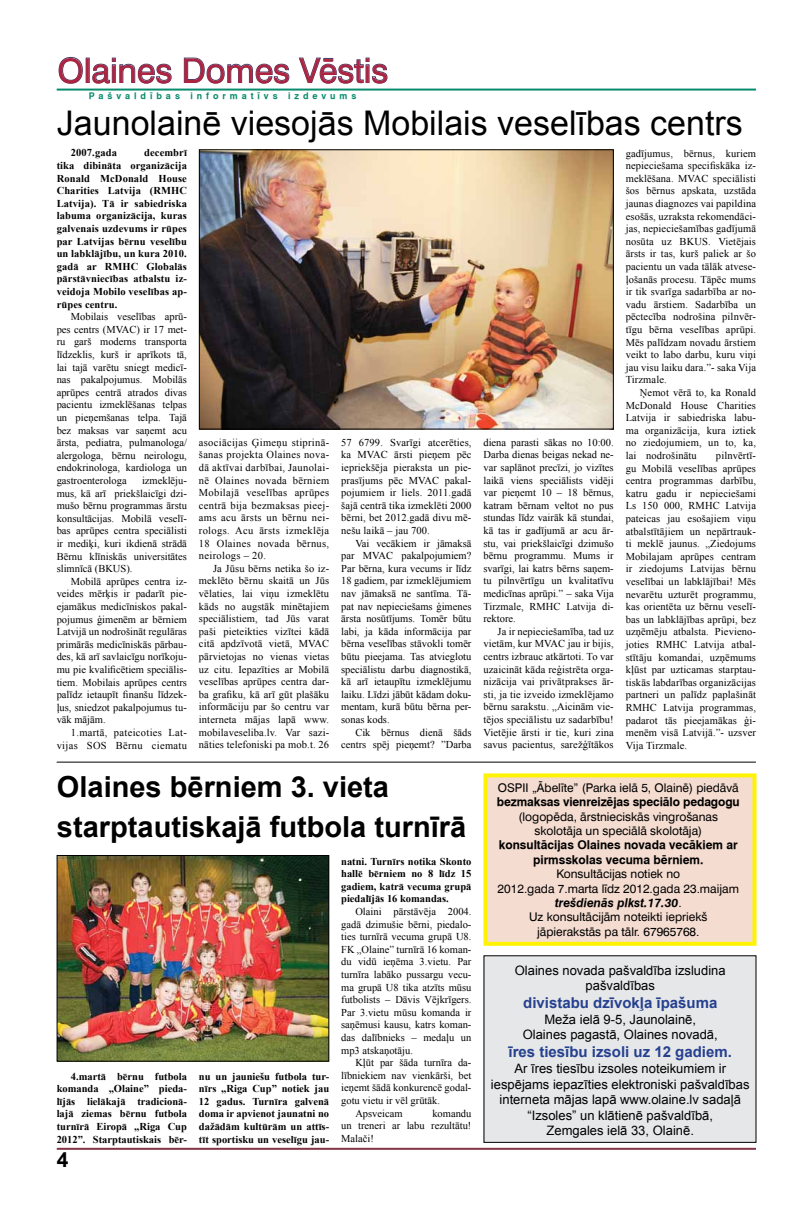
<style>
.page{position:relative;width:792px;height:1224px;background:#fff}
.page>*{position:absolute;margin:0;border:0;box-sizing:border-box;transform-origin:0 0}
.t1{font:34px "Arial";color:#000}
.t2{font:34px "Swiss 721 TL";color:#ad2441}
.t3{font:700 29px/40px "Arial";color:#000}
.t4{font:700 21px "Arial";color:#000}
.t5{font:700 15px "Arial";color:#25408f}
.t6{font:13px/15.6px "Arial";color:#000;text-align:center}
.t7{font:12px/14.4px "Swiss 721 TL";color:#000;text-align:center}
.t8{font:700 12px/14.4px "Swiss 721 TL";color:#000;text-align:center}
.t9{font:10.5px/12.6px "Times New Roman";color:#000;text-align:justify}
.t10{font:700 10.5px/12.6px "Times New Roman";color:#000;text-align:justify}
.t11{font:10.5px/12.6px "Times New Roman";letter-spacing:.03em;color:#000;text-align:right}
.t12{font:700 9px "Swiss 721 TL";letter-spacing:.44em;color:#068b6d}
.s1{font-weight:700;font-style:italic}
</style>
<div class="page">
<div style="left:483px;top:773px;width:273px;height:173px;background:#f5dcd0;border:4px solid #fff203"></div>
<div style="left:484px;top:956px;width:272px;height:186px;background:#e6e7e8"></div>
<svg style="left:58px;top:57px;width:25px;height:27px"></svg>
<div style="left:86px;top:58px;width:4px;height:25px;border:1px solid #453c69"></div>
<svg style="left:92px;top:58px;width:80px;height:26px"></svg>
<svg style="left:183px;top:57px;width:107px;height:27px"></svg>
<svg style="left:298px;top:57px;width:90px;height:27px"></svg>
<hr style="left:57px;top:89px;width:699px;height:2px;background:#068b6d">
<hr style="left:57px;top:1148px;width:699px;height:2px;background:#843446">
<img style="left:201px;top:151px;width:411px;height:276px">
<div style="left:199px;top:149px;width:415px;height:280px;border:1px solid #000"></div>
<img style="left:59px;top:857px;width:268px;height:203px">
<div style="left:57px;top:855px;width:272px;height:207px;border:1px solid #000"></div>
<hr style="left:57px;top:762px;width:699px;height:1px;background:#000">
<h1 class="t2" style="left:58px;top:50px;width:332px">Olaines Domes Vēstis</h1>
<p class="t12" style="left:89px;top:91px;width:269px">Pašvaldības informatīvs izdevums</p>
<h1 class="t1" style="left:57px;top:101px;width:687px">Jaunolainē viesojās Mobilais veselības centrs</h1>
<p class="t10" style="left:71px;top:146px;width:48px">2007.gada</p>
<p class="t10" style="left:57px;top:146px;width:132px;text-indent:88px">decembrī tika dibināta organizācija Ronald McDonald House Charities Latvija (RMHC Latvija). Tā ir sabiedriska labuma organizācija, kuras galvenais uzdevums ir rūpes par Latvijas bērnu veselību un labklājību, un kura 2010. gadā ar RMHC Globalās pārstāvniecības atbalstu iz&shy;veidoja Mobilo veselības ap&shy;rūpes centru.</p>
<p class="t9" style="left:57px;top:310px;width:132px;text-indent:14px">Mobilais veselības aprū&shy;pes centrs (MVAC) ir 17 met&shy;ru garš moderns transporta līdzeklis, kurš ir aprīkots tā, lai tajā varētu sniegt medicī&shy;nas pakalpojumus. Mobilās aprūpes centrā atrados divas pacientu izmeklēšanas telpas un pieņemšanas telpa. Tajā bez maksas var saņemt acu ārsta, pediatra, pulmanologa/ alergologa, bērnu neirologu, endokrinologa, kardiologa un gastroenterologa</p>
<p class="t9" style="left:57px;top:474px;width:132px;text-indent:85px">izmeklēju&shy;mus, kā arī priekšlaicīgi dzi&shy;mušo bērnu programmas ārstu konsultācijas. Mobilā veselī&shy;bas aprūpes centra speciālisti ir mediķi, kuri ikdienā strādā Bērnu klīniskās universitātes slimnīcā (BKUS).</p>
<p class="t9" style="left:57px;top:575px;width:132px;text-indent:14px">Mobilā aprūpes centra iz&shy;veides mērķis ir padarīt pie&shy;ejamākus medicīniskos pakal&shy;pojumus ģimenēm ar bērniem Latvijā un nodrošināt regulāras primārās medicīniskās pārbau&shy;des, kā arī savlaicīgu norīkoju&shy;mu pie kvalificētiem speciālis&shy;tiem. Mobilais aprūpes centrs palīdz ietaupīt finanšu līdzek&shy;ļus, sniedzot pakalpojumus tu&shy;vāk mājām.</p>
<p class="t11" style="left:57px;top:726px;width:132px">1.martā, pateicoties Lat&shy;vijas SOS Bērnu ciematu</p>
<p class="t9" style="left:199px;top:436px;width:132px">asociācijas Ģimeņu stiprinā&shy;šanas projekta Olaines nova&shy;dā aktīvai darbībai, Jaunolai&shy;nē Olaines novada bērniem Mobilajā veselības aprūpes centrā bija bezmaksas pieej&shy;ams acu ārsts un bērnu nei&shy;rologs. Acu ārsts izmeklēja 18 Olaines novada bērnus, neirologs – 20.</p>
<p class="t9" style="left:199px;top:562px;width:132px;text-indent:14px">Ja Jūsu bērns netika šo iz&shy;meklēto bērnu skaitā un Jūs vēlaties, lai viņu izmeklētu kāds no augstāk minētajiem speciālistiem, tad Jūs varat paši pieteikties vizītei kādā citā apdzīvotā vietā, MVAC pārvietojas no vienas vietas uz citu. Iepazīties ar Mobilā veselības aprūpes centra dar&shy;ba grafiku, kā arī gūt plašāku informāciju par šo centru var interneta mājas lapā www. mobilaveseliba.lv. Var sazi&shy;nāties telefoniski pa mob.t. 26</p>
<p class="t9" style="left:341px;top:436px;width:132px">57 6799. Svarīgi atcerēties, ka MVAC ārsti pieņem pēc iepriekšēja pieraksta un pie&shy;prasījums pēc MVAC pakal&shy;pojumiem ir liels. 2011.gadā šajā centrā tika izmeklēti 2000 bērni, bet 2012.gadā divu mē&shy;nešu laikā – jau 700.</p>
<p class="t9" style="left:341px;top:537px;width:132px;text-indent:14px">Vai vecākiem ir jāmaksā par MVAC pakalpojumiem?<br>Par bērna, kura vecums ir līdz 18 gadiem, par izmeklējumiem nav jāmaksā ne santīma. Tā&shy;pat nav nepieciešams ģimenes ārsta nosūtījums. Tomēr būtu labi, ja kāda informācija par bērna veselības stāvokli tomēr būtu pieejama. Tas atvieglotu speciālistu darbu diagnostikā, kā arī ietaupītu izmeklējumu laiku. Līdzi jābūt kādam doku&shy;mentam, kurā būtu bērna per&shy;sonas kods.</p>
<p class="t9" style="left:341px;top:726px;width:132px;text-align:right">Cik bērnus dienā šāds centrs spēj pieņemt? ”Darba</p>
<h2 class="t3" style="left:57px;top:767px;width:411px">Olaines bērniem 3. vieta starptautiskajā futbola turnīrā</h2>
<p class="t10" style="left:57px;top:1069px;width:132px;text-indent:14px">4.martā bērnu futbola komanda „Olaine” pieda&shy;lījās lielākajā tradicionā&shy;lajā ziemas bērnu futbola turnīrā Eiropā „Riga Cup 2012”. Starptautiskais bēr-</p>
<h3 class="t4" style="left:57px;top:1146px;width:13px">4</h3>
<p class="t10" style="left:199px;top:1069px;width:132px">nu un jauniešu futbola tur&shy;nīrs „Riga Cup” notiek jau 12 gadus. Turnīra galvenā doma ir apvienot jaunatni no dažādām kultūrām un attīs&shy;tīt sportisku un veselīgu jau-</p>
<p class="t10" style="left:341px;top:855px;width:132px">natni. Turnīrs notika Skonto hallē bērniem no 8 līdz 15 gadiem, katrā vecuma grupā piedalījās 16 komandas.</p>
<p class="t9" style="left:341px;top:905px;width:132px;text-indent:14px">Olaini pārstāvēja 2004. gadā dzimušie bērni, piedalo&shy;ties turnīrā vecuma grupā U8.<br>FK „Olaine” turnīrā 16 koman&shy;du vidū ieņēma 3.vietu. Par turnīra labāko pussargu vecu&shy;ma grupā U8 tika atzīts mūsu futbolists – Dāvis Vējkrīgers.<br>Par 3.vietu mūsu komanda ir saņēmusi kausu, katrs koman&shy;das dalībnieks – medaļu un mp3 atskaņotāju.</p>
<p class="t9" style="left:355px;top:1056px;width:118px">Kļūt par šāda turnīra da-</p>
<p class="t9" style="left:341px;top:1069px;width:132px">lībniekiem nav vienkārši, bet</p>
<p class="t9" style="left:341px;top:1081px;width:132px">ieņemt šādā konkurencē godal-</p>
<p class="t9" style="left:341px;top:1094px;width:100px">gotu vietu ir vēl grūtāk.</p>
<p class="t9" style="left:355px;top:1107px;width:49px">Apsveicam</p>
<p class="t9" style="left:341px;top:1107px;width:132px;text-indent:91px">komandu un treneri ar labu rezultātu!<br>Malači!</p>
<p class="t9" style="left:483px;top:436px;width:132px">diena parasti sākas no 10:00.<br>Darba dienas beigas nekad ne&shy;var saplānot precīzi, jo vizītes laikā viens speciālists vidēji var pieņemt 10 – 18 bērnus, katram bērnam veltot no pus stundas līdz vairāk kā stundai, kā tas ir gadījumā ar acu ār&shy;stu, vai priekšlaicīgi dzimušo bērnu programmu. Mums ir svarīgi, lai katrs bērns saņem&shy;tu pilnvērtīgu un kvalitatīvu medicīnas aprūpi.” – saka Vija Tirzmale, RMHC Latvija di&shy;rektore.</p>
<p class="t9" style="left:483px;top:625px;width:132px;text-indent:14px">Ja ir nepieciešamība, tad uz vietām, kur MVAC jau ir bijis, centrs izbrauc atkārtoti. To var uzaicināt kāda reģistrēta orga&shy;nizācija vai privātprakses ār&shy;sti, ja tie izveido izmeklējamo bērnu sarakstu. „Aicinām vie&shy;tējos speciālistu uz sadarbību!<br>Vietējie ārsti ir tie, kuri zina savus pacientus, sarežģītākos</p>
<p class="t9" style="left:626px;top:147px;width:132px">gadījumus, bērnus, kuriem nepieciešama specifiskāka iz&shy;meklēšana. MVAC speciālisti šos bērnus apskata, uzstāda jaunas diagnozes vai papildina esošās, uzraksta rekomendāci&shy;jas, nepieciešamības gadījumā nosūta uz BKUS. Vietējais ārsts ir tas, kurš paliek ar šo pacientu un vada tālāk atvese&shy;ļošanās procesu. Tāpēc mums ir tik svarīga sadarbība ar no&shy;vadu ārstiem. Sadarbība un pēctecība nodrošina pilnvēr&shy;tīgu bērna veselības aprūpi.<br>Mēs palīdzam novadu ārstiem veikt to labo darbu, kuru viņi jau visu laiku dara.”- saka Vija Tirzmale.</p>
<p class="t9" style="left:626px;top:386px;width:132px;text-indent:14px">Ņemot vērā to, ka Ronald McDonald House Charities Latvija ir sabiedriska labu&shy;ma organizācija, kura iztiek no ziedojumiem, un to, ka, lai nodrošinātu</p>
<p class="t9" style="left:626px;top:449px;width:132px;text-indent:90px">pilnvērtī&shy;gu Mobilā veselības aprūpes centra programmas darbību, katru gadu ir nepieciešami Ls 150 000, RMHC Latvija pateicas jau esošajiem viņu atbalstītājiem un nepārtrauk&shy;ti meklē jaunus. „Ziedojums Mobilajam aprūpes centram ir ziedojums Latvijas bērnu veselībai un labklājībai! Mēs nevarētu uzturēt programmu, kas orientēta uz bērnu veselī&shy;bas un labklājības aprūpi, bez uzņēmēju atbalsta. Pievieno&shy;joties RMHC Latvija atbal&shy;stītāju komandai, uzņēmums kļūst par uzticamas starptau&shy;tiskās labdarības organizācijas partneri un palīdz paplašināt RMHC Latvija programmas, padarot tās pieejamākas ģi&shy;menēm visā Latvijā.”- uzsver Vija Tirzmale.</p>
<p class="t7" style="left:498px;top:780px;width:242px">OSPII „Ābelīte” (Parka ielā 5, Olainē) piedāvā</p>
<p class="t8" style="left:497px;top:795px;width:244px">bezmaksas vienreizējas speciālo pedagogu</p>
<p class="t7" style="left:519px;top:809px;width:201px">(logopēda, ārstnieciskās vingrošanas skolotāja un speciālā skolotāja)</p>
<p class="t8" style="left:499px;top:838px;width:240px">konsultācijas Olaines novada vecākiem ar pirmsskolas vecuma bērniem.</p>
<p class="t7" style="left:498px;top:867px;width:243px">Konsultācijas notiek no<br>2012.gada 7.marta līdz 2012.gada 23.maijam <span class="s1">trešdienās plkst.17.30</span>.<br>Uz konsultācijām noteikti iepriekš jāpierakstās pa tālr. 67965768.</p>
<p class="t6" style="left:515px;top:962px;width:212px">Olaines novada pašvaldība izsludina pašvaldības</p>
<h3 class="t5" style="left:523px;top:993px;width:196px">divistabu dzīvokļa īpašuma</h3>
<p class="t6" style="left:523px;top:1012px;width:197px">Meža ielā 9-5, Jaunolainē,<br>Olaines pagastā, Olaines novadā,</p>
<h3 class="t5" style="left:509px;top:1042px;width:225px">īres tiesību izsoli uz 12 gadiem.</h3>
<p class="t6" style="left:491px;top:1061px;width:260px">Ar īres tiesību izsoles noteikumiem ir iespējams iepazīties elektroniski pašvaldības interneta mājas lapā www.olaine.lv sadaļā “Izsoles” un klātienē pašvaldībā,<br>Zemgales ielā 33, Olainē.</p>
</div>
